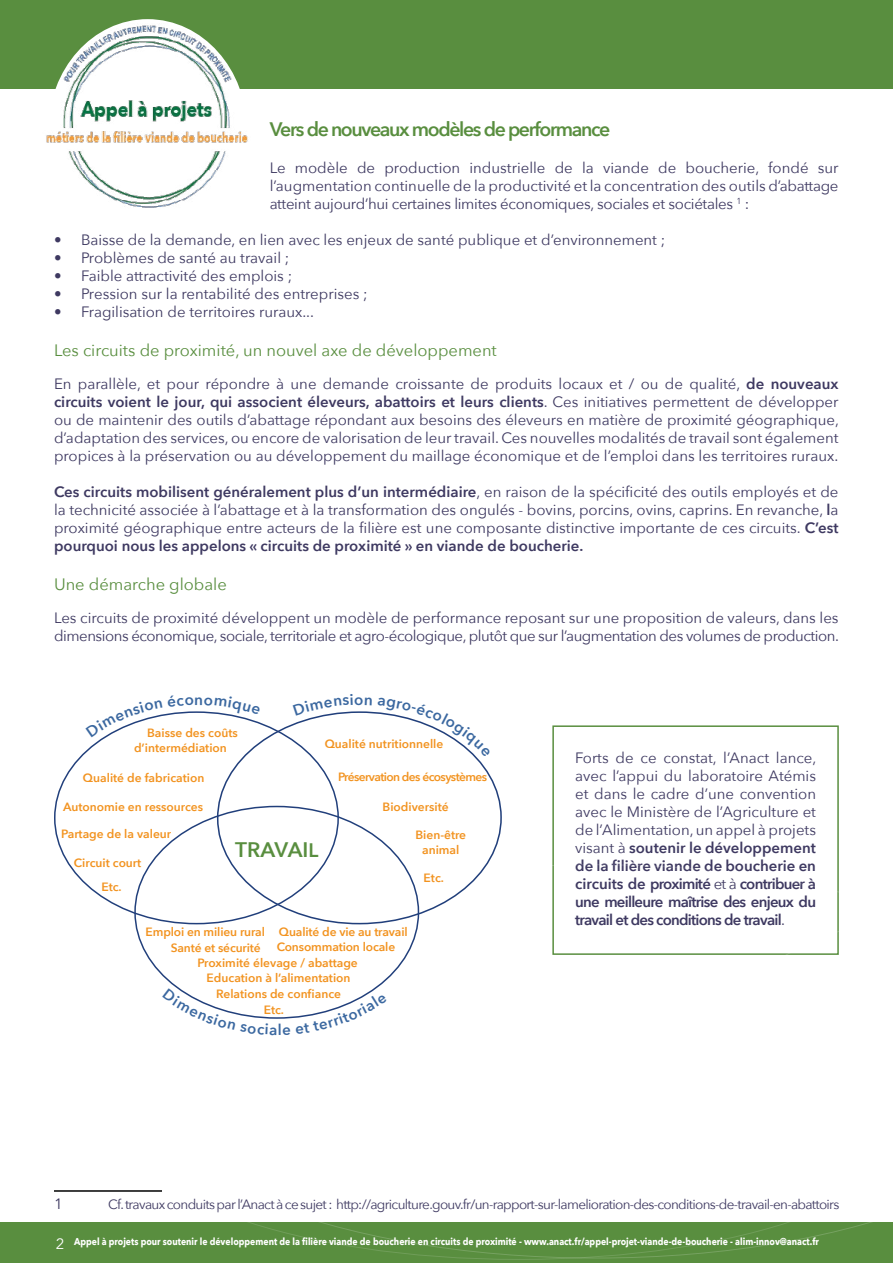
<style>
.page{position:relative;width:893px;height:1263px;background:#fff}
.page>*{position:absolute;margin:0;border:0;box-sizing:border-box;transform-origin:0 0}
.t1{font:600 21px "Avenir Next";color:#598e3f}
.t2{font:600 19.5px "Avenir Next";letter-spacing:-.07em;color:#598e3f}
.t3{font:16.5px "Avenir Next";color:#598e3f}
.t4{font:15px/18px "Avenir Next";color:#3e3961;text-align:justify}
.t5{font:15px/18px "Avenir Next";letter-spacing:-.03em;color:#3e3961}
.t6{font:15px "Avenir Next";color:#fff}
.t7{font:13.5px "Avenir Next";letter-spacing:-.05em;color:#3e3961}
.t8{font:600 12px/14.4px "Avenir Next";color:#f29320;text-align:center}
.t9{font:600 12px "Avenir Next";letter-spacing:-.05em;color:#f29320}
.t10{font:700 10.05px "Avenir Next";color:#fff;scale:.87 1}
.s1{font-weight:600}
.s2{font-size:19.5px}
</style>
<div class="page">
<div style="left:0;top:1222px;width:893px;height:41px;background:#598e3f"></div>
<div style="left:0;top:0;width:893px;height:88px;background:#598e3f"></div>
<div style="left:48px;top:19px;width:199px;height:223px;background:#fff;border-radius:50%"></div>
<hr style="left:54px;top:1190px;width:108px;height:2px;background:#000">
<img style="left:43px;top:23px;width:207px;height:185px">
<div style="left:552px;top:725px;width:287px;height:230px;border:2px solid #598e3f"></div>
<svg style="left:117px;top:864px;width:755px;height:394px"></svg>
<svg style="left:323px;top:711px;width:49px;height:4px"></svg>
<svg style="left:378px;top:712px;width:99px;height:45px"></svg>
<svg style="left:104px;top:711px;width:156px;height:26px"></svg>
<svg style="left:162px;top:989px;width:128px;height:46px"></svg>
<svg style="left:296px;top:994px;width:91px;height:40px"></svg>
<h2 class="t2" style="left:270px;top:116px;width:342px">Vers de nouveaux modèles de performance</h2>
<p class="t4" style="left:270px;top:160px;width:570px">Le modèle de production industrielle de la viande de boucherie, fondé sur l’augmentation continuelle de la productivité et la concentration des outils d’abattage atteint aujourd’hui certaines limites économiques, sociales et sociétales <sup>1</sup> :</p>
<p class="t4" style="left:54px;top:232px;width:613px">• Baisse de la demande, en lien avec les enjeux de santé publique et d’environnement ;</p>
<p class="t4" style="left:54px;top:250px;width:237px">• Problèmes de santé au travail ;</p>
<p class="t4" style="left:54px;top:268px;width:240px">• Faible attractivité des emplois ;</p>
<p class="t4" style="left:54px;top:286px;width:315px">• Pression sur la rentabilité des entreprises ;</p>
<p class="t4" style="left:54px;top:304px;width:262px">• Fragilisation de territoires ruraux...</p>
<p class="t3" style="left:54px;top:340px;width:444px">Les circuits de proximité, un nouvel axe de développement</p>
<p class="t4" style="left:54px;top:376px;width:786px">En parallèle, et pour répondre à une demande croissante de produits locaux et / ou de qualité, <span class="s1">de nouveaux circuits voient le jour, qui associent éleveurs, abattoirs et leurs clients</span>. Ces initiatives permettent de développer ou de maintenir des outils d’abattage répondant aux besoins des éleveurs en matière de proximité géographique, d’adaptation des services, ou encore de valorisation de leur travail. Ces nouvelles modalités de travail sont également propices à la préservation ou au développement du maillage économique et de l’emploi dans les territoires ruraux.</p>
<p class="t4" style="left:54px;top:484px;width:786px"><span class="s1">Ces circuits mobilisent généralement plus d’un intermédiaire</span>, en raison de la spécificité des outils employés et de la technicité associée à l’abattage et à la transformation des ongulés - bovins, porcins, ovins, caprins. En revanche, <span class="s1">l</span>a proximité géographique entre acteurs de la filière est une composante distinctive importante de ces circuits. <span class="s1">C’est pourquoi nous les appelons « circuits de proximité » en viande de boucherie.</span></p>
<p class="t3" style="left:54px;top:574px;width:174px">Une démarche globale</p>
<p class="t5" style="left:54px;top:610px;width:786px">Les circuits de proximité développent un modèle de performance reposant sur une proposition de valeurs, dans les dimensions économique, sociale, territoriale et agro-écologique, plutôt que sur l’augmentation des volumes de production.</p>
<p class="t8" style="left:134px;top:726px;width:105px;text-align:left;text-indent:13px">Baisse des coûts d’intermédiation</p>
<p class="t8" style="left:325px;top:736px;width:120px">Qualité nutritionnelle</p>
<p class="t9" style="left:338px;top:769px;width:150px">Préservation des écosystèmes</p>
<p class="t8" style="left:383px;top:800px;width:68px">Biodiversité</p>
<p class="t8" style="left:415px;top:828px;width:52px">Bien-être animal</p>
<p class="t8" style="left:83px;top:771px;width:123px">Qualité de fabrication</p>
<p class="t8" style="left:63px;top:800px;width:142px">Autonomie en ressources</p>
<p class="t8" style="left:61px;top:827px;width:112px">Partage de la valeur</p>
<h1 class="t1" style="left:235px;top:836px;width:85px">TRAVAI<span class="s2">L</span></h1>
<p class="t8" style="left:74px;top:855px;width:69px">Circuit court</p>
<p class="t8" style="left:101px;top:880px;width:22px">Etc.</p>
<p class="t8" style="left:171px;top:923px;width:238px;line-height:16.2px;text-align:left;text-indent:-25px">Emploi en milieu rural Qualité de vie au travail<br>Santé et sécurité</p>
<p class="t8" style="left:277px;top:940px;width:120px">Consommation locale</p>
<p class="t8" style="left:207px;top:970px;width:145px;line-height:16.2px">Education à l’alimentation<br>Relations de confiance</p>
<p class="t8" style="left:198px;top:956px;width:162px">Proximité élevage / abattage</p>
<p class="t8" style="left:264px;top:1003px;width:22px">Etc.</p>
<p class="t8" style="left:424px;top:871px;width:22px">Etc.</p>
<p class="t4" style="left:575px;top:749px;width:243px">Forts de ce constat, l’Anact lance, avec l’appui du laboratoire Atémis et dans le cadre d’une convention avec le Ministère de l’Agriculture et de l’Alimentation, un appel à projets visant à <span class="s1">soutenir le développement de la filière viande de boucherie en circuits de proximité</span> et à <span class="s1">contribuer à une meilleure maîtrise des enjeux du travail et des conditions de travail</span>.</p>
<p class="t4" style="left:54px;top:1195px;width:10px">1</p>
<p class="t7" style="left:108px;top:1195px;width:733px">Cf. travaux conduits par l’Anact à ce sujet : http://agriculture.gouv.fr/un-rapport-sur-lamelioration-des-conditions-de-travail-en-abattoirs</p>
<p class="t10" style="left:74px;top:1235px;width:858px">Appel à projets pour soutenir le développement de la filière viande de boucherie en circuits de proximité - www.anact.fr/appel-projet-viande-de-boucherie - alim-innov@anact.fr</p>
<p class="t6" style="left:56px;top:1234px;width:10px">2</p>
</div>
